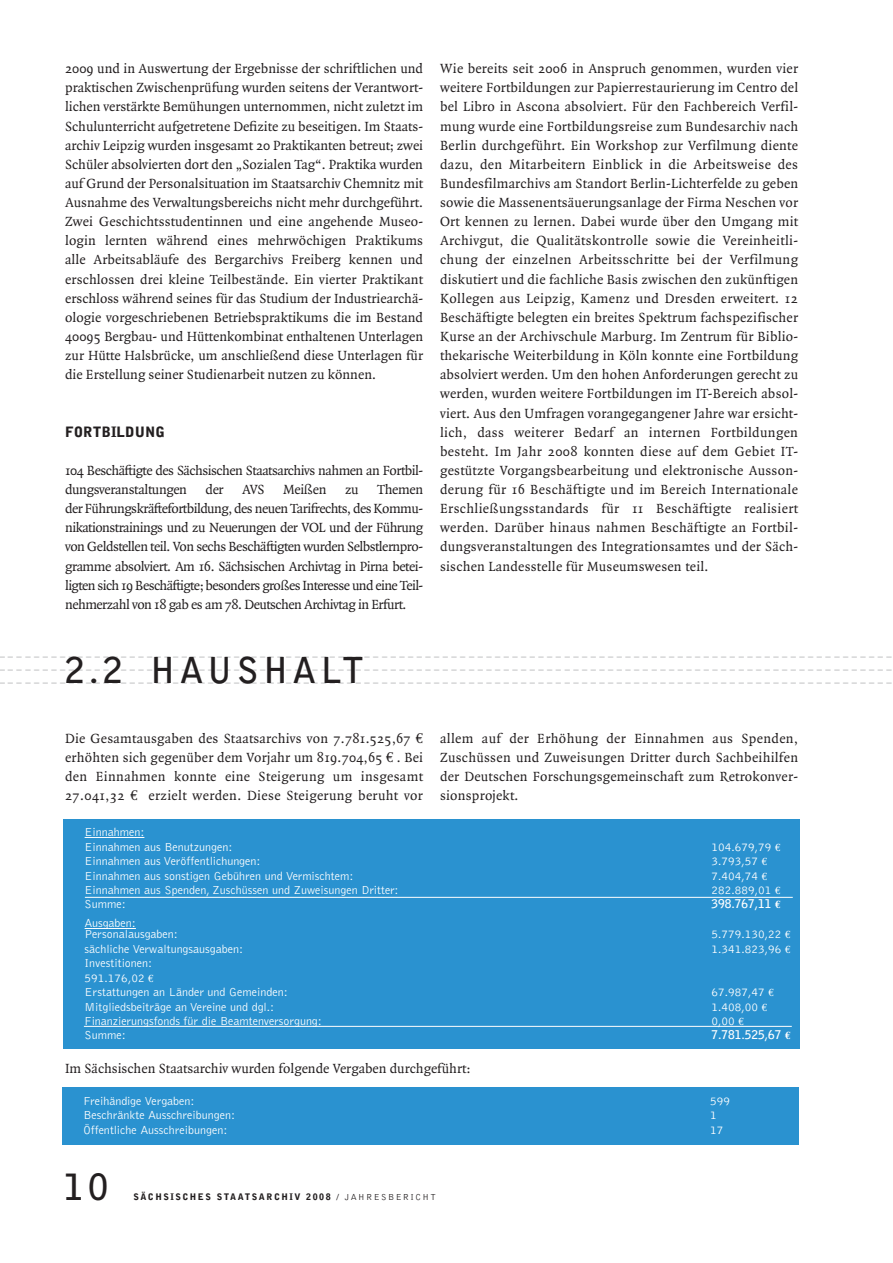
<style>
.page{position:relative;width:893px;height:1263px;background:#fff}
.page>*{position:absolute;margin:0;border:0;box-sizing:border-box;transform-origin:0 0}
.t1{font:700 36px "Bell Gothic";color:#231f20}
.t2{font:700 35.55px "Bell Gothic";letter-spacing:.115em;color:#231f20}
.t3{font:14.25px/19.2px "Quadraat";color:#231f20;text-align:justify}
.t4{font:14.25px/19.2px "Quadraat";letter-spacing:-.035em;color:#231f20}
.t5{font:900 14.25px "Bell Gothic";color:#231f20}
.t6{font:300 12px/14.4px "Bell Gothic";color:#fff}
.t7{font:700 12px "Bell Gothic";color:#fff}
.t8{font:900 10.5px/12.8px "Bell Gothic";color:#939598;text-align:justify}
.t9{font:900 9px "Bell Gothic";letter-spacing:.165em;color:#231f20}
.s1{font-family:"Euro Serif"}
.s2{font-family:"Euro Serif";font-weight:400;font-size:10.5px}
.s3{font-family:"Euro Serif";font-size:10.5px}
.s4{font-weight:300}
</style>
<div class="page">
<div style="left:64px;top:819px;width:735px;height:230px;background:#2a92d0"></div>
<hr style="left:96px;top:837px;width:48px;height:1px;background:#fff">
<svg style="left:85px;top:928px;width:51px;height:1px"></svg>
<hr style="left:85px;top:897px;width:707px;height:1px;background:#fff">
<div style="left:62px;top:1087px;width:737px;height:58px;background:#2a92d0"></div>
<hr style="left:84px;top:1026px;width:707px;height:1px;background:#fff">
<p class="t3" style="left:65px;top:60px;width:359px">2009 und in Auswertung der Ergebnisse der schriftlichen und praktischen Zwischenprüfung wurden seitens der Verantwort&shy;lichen verstärkte Bemühungen unternommen, nicht zuletzt im Schulunterricht aufgetretene Defizite zu beseitigen. Im Staats&shy;archiv Leipzig wurden insgesamt 20 Praktikanten betreut; zwei Schüler absolvierten dort den „Sozialen Tag“. Praktika wurden auf Grund der Personalsituation im Staatsarchiv Chemnitz mit Ausnahme des Verwaltungsbereichs nicht mehr durchgeführt.<br>Zwei Geschichtsstudentinnen und eine angehende Museo&shy;login lernten während eines mehrwöchigen Praktikums alle Arbeitsabläufe des Bergarchivs Freiberg kennen und erschlossen drei kleine Teilbestände. Ein vierter Praktikant erschloss während seines für das Studium der Industriearchä&shy;ologie vorgeschriebenen Betriebspraktikums die im Bestand 40095 Bergbau- und Hüttenkombinat enthaltenen Unterlagen zur Hütte Halsbrücke, um anschließend diese Unterlagen für die Erstellung seiner Studienarbeit nutzen zu können.</p>
<p class="t5" style="left:65px;top:426px;width:101px">FORTBILDUNG</p>
<p class="t4" style="left:65px;top:462px;width:359px">104 Beschäftigte des Sächsischen Staatsarchivs nahmen an Fortbil&shy;dungsveranstaltungen</p>
<p class="t3" style="left:206px;top:481px;width:20px">der</p>
<p class="t3" style="left:242px;top:481px;width:24px">AVS</p>
<p class="t3" style="left:283px;top:481px;width:45px">Meißen</p>
<p class="t3" style="left:345px;top:481px;width:15px">zu</p>
<p class="t3" style="left:65px;top:481px;width:360px;text-indent:312px">Themen der Führungskräftefortbildung, des neuen Tarifrechts, des Kommu&shy;nikationstrainings und zu Neuerungen der VOL und der Führung von Geldstellen teil. Von sechs Beschäftigten wurden Selbstlernpro&shy;gramme absolviert. Am 16. Sächsischen Archivtag in Pirna betei&shy;ligten sich 19 Beschäftigte; besonders großes Interesse und eine Teil&shy;nehmerzahl von 18 gab es am 78. Deutschen Archivtag in Erfurt.</p>
<p class="t3" style="left:440px;top:60px;width:359px">Wie bereits seit 2006 in Anspruch genommen, wurden vier weitere Fortbildungen zur Papierrestaurierung im Centro del bel Libro in Ascona absolviert. Für den Fachbereich Verfil&shy;mung wurde eine Fortbildungsreise zum Bundesarchiv nach Berlin durchgeführt. Ein Workshop zur Verfilmung diente dazu, den Mitarbeitern Einblick in die Arbeitsweise des Bundesfilmarchivs am Standort Berlin-Lichterfelde zu geben sowie die Massenentsäuerungsanlage der Firma Neschen vor Ort kennen zu lernen. Dabei wurde über den Umgang mit Archivgut, die Qualitätskontrolle sowie die Vereinheitli&shy;chung der einzelnen Arbeitsschritte bei der Verfilmung diskutiert und die fachliche Basis zwischen den zukünftigen Kollegen aus Leipzig, Kamenz und Dresden erweitert. 12<br>Beschäftigte belegten ein breites Spektrum fachspezifischer Kurse an der Archivschule Marburg. Im Zentrum für Biblio&shy;thekarische Weiterbildung in Köln konnte eine Fortbildung absolviert werden. Um den hohen Anforderungen gerecht zu werden, wurden weitere Fortbildungen im IT-Bereich absol&shy;viert. Aus den Umfragen vorangegangener Jahre war ersicht&shy;lich, dass weiterer Bedarf an internen Fortbildungen besteht. Im Jahr 2008 konnten diese auf dem Gebiet IT&shy;gestützte Vorgangsbearbeitung und elektronische Ausson&shy;derung für 16 Beschäftigte und im Bereich Internationale Erschließungsstandards für 11 Beschäftigte realisiert werden. Darüber hinaus nahmen Beschäftigte an Fortbil&shy;dungsveranstaltungen des Integrationsamtes und der Säch&shy;sischen Landesstelle für Museumswesen teil.</p>
<h2 class="t2" style="left:65px;top:656px;width:300px">2.2 HAUSHALT</h2>
<p class="t8" style="left:-1px;top:647px;width:894px">_______________________________________________________________________________________________________ _______________________________________________________________________________________________________ _______________________________________________________________________________________________________</p>
<p class="t3" style="left:65px;top:730px;width:359px">Die Gesamtausgaben des Staatsarchivs von 7.781.525,67 <span class="s1">€ </span>erhöhten sich gegenüber dem Vorjahr um 819.704,65 <span class="s1">€</span> . Bei den Einnahmen konnte eine Steigerung um insgesamt 27.041,32 <span class="s1">€</span> erzielt werden. Diese Steigerung beruht vor</p>
<p class="t3" style="left:440px;top:730px;width:359px">allem auf der Erhöhung der Einnahmen aus Spenden, Zuschüssen und Zuweisungen Dritter durch Sachbeihilfen der Deutschen Forschungsgemeinschaft zum Retrokonver&shy;sionsprojekt.</p>
<p class="t6" style="left:85px;top:826px;width:149px">Einnahmen:<br>Einnahmen aus Benutzungen:</p>
<p class="t6" style="left:711px;top:840px;width:70px">104.679,79 <span class="s2">€</span></p>
<p class="t6" style="left:85px;top:855px;width:177px">Einnahmen aus Veröffentlichungen:</p>
<p class="t6" style="left:711px;top:855px;width:57px">3.793,57 <span class="s2">€</span></p>
<p class="t6" style="left:85px;top:869px;width:270px">Einnahmen aus sonstigen Gebühren und Vermischtem:</p>
<p class="t6" style="left:711px;top:869px;width:57px">7.404,74 <span class="s2">€</span></p>
<p class="t6" style="left:85px;top:884px;width:315px">Einnahmen aus Spenden, Zuschüssen und Zuweisungen Dritter:</p>
<p class="t6" style="left:711px;top:884px;width:70px">282.889,01 <span class="s2">€</span></p>
<p class="t6" style="left:85px;top:898px;width:43px">Summe:</p>
<p class="t7" style="left:711px;top:899px;width:70px">398.767,11 <span class="s3">€</span></p>
<p class="t6" style="left:85px;top:919px;width:95px;line-height:11.1px">Ausgaben:<br>Personalausgaben:</p>
<p class="t6" style="left:711px;top:928px;width:80px">5.779.130,22 <span class="s2">€</span></p>
<p class="t6" style="left:85px;top:942px;width:160px">sächliche Verwaltungsausgaben:</p>
<p class="t6" style="left:711px;top:942px;width:80px">1.341.823,96 <span class="s2">€</span></p>
<p class="t6" style="left:85px;top:957px;width:205px">Investitionen:<br>591.176,02 <span class="s2">€<br></span>Erstattungen an Länder und Gemeinden:</p>
<p class="t6" style="left:711px;top:986px;width:64px">67.987,47 <span class="s2">€</span></p>
<p class="t6" style="left:85px;top:1000px;width:191px">Mitgliedsbeiträge an Vereine und dgl.:</p>
<p class="t6" style="left:711px;top:1000px;width:57px">1.408,00 <span class="s2">€</span></p>
<p class="t6" style="left:85px;top:1015px;width:239px">Finanzierungsfonds für die Beamtenversorgung:</p>
<p class="t6" style="left:711px;top:1015px;width:34px">0,00 <span class="s2">€</span></p>
<p class="t6" style="left:85px;top:1029px;width:43px">Summe:</p>
<p class="t7" style="left:711px;top:1030px;width:80px">7.781.525,67 <span class="s3">€</span></p>
<p class="t3" style="left:65px;top:1060px;width:407px">Im Sächsischen Staatsarchiv wurden folgende Vergaben durchgeführt:</p>
<p class="t6" style="left:83px;top:1094px;width:113px">Freihändige Vergaben:</p>
<p class="t6" style="left:710px;top:1094px;width:22px">599</p>
<p class="t6" style="left:83px;top:1109px;width:153px">Beschränkte Ausschreibungen:</p>
<p class="t6" style="left:710px;top:1109px;width:8px">1</p>
<p class="t6" style="left:83px;top:1123px;width:145px">Öffentliche Ausschreibungen:</p>
<p class="t6" style="left:710px;top:1123px;width:15px">17</p>
<h1 class="t1" style="left:64px;top:1173px;width:46px">10</h1>
<p class="t9" style="left:133px;top:1193px;width:304px">SÄCHSISCHES STAATSARCHIV 2008 <span class="s4">/ JAHRESBERICHT</span></p>
</div>
